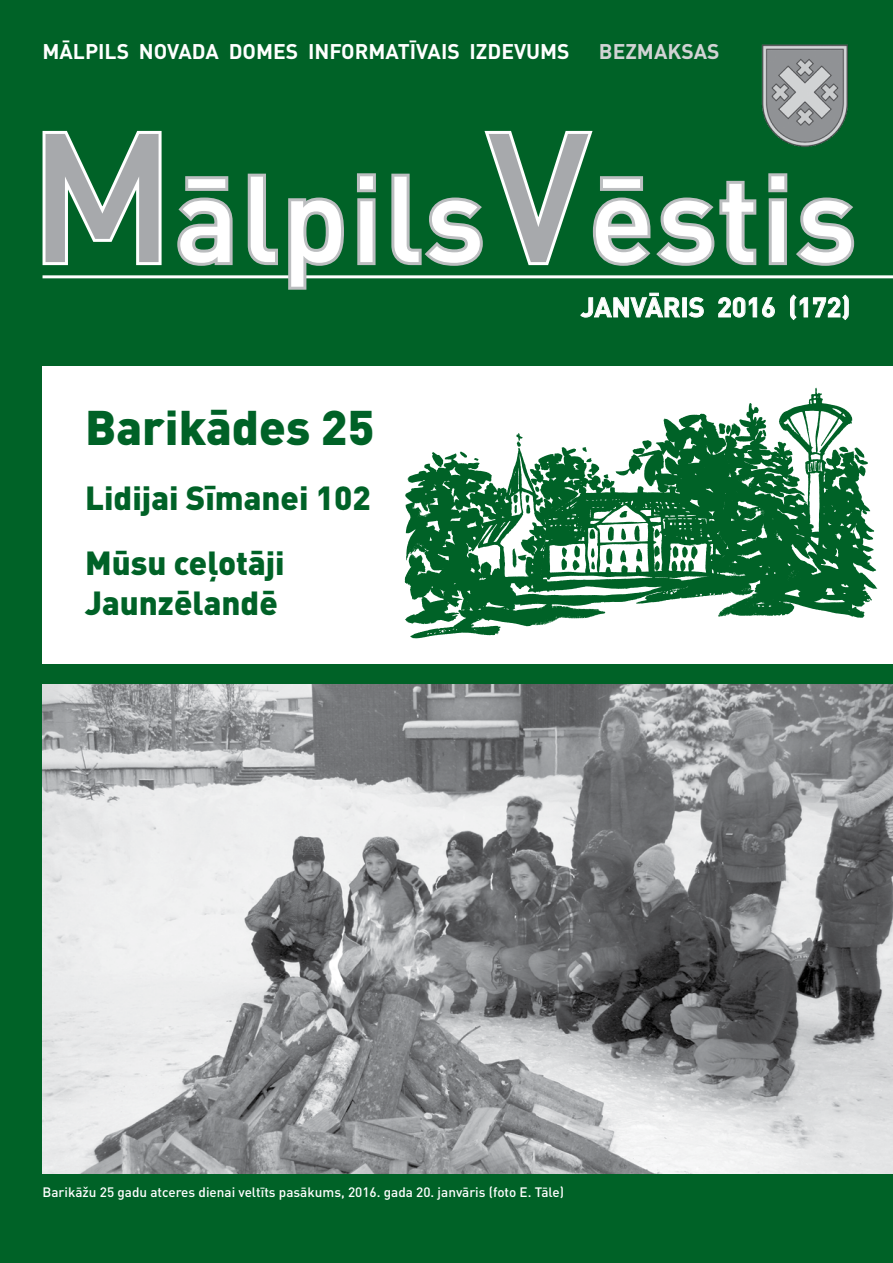
<style>
.page{position:relative;width:893px;height:1263px;background:#006227}
.page>*{position:absolute;margin:0;border:0;box-sizing:border-box;transform-origin:0 0}
.t1{font:500 180px "DIN Pro";color:#a7a9ac}
.t2{font:500 120px "DIN Pro";letter-spacing:.025em;color:#fff}
.t3{font:900 48px "DIN Pro";color:#006227}
.t4{font:900 33px/65.1px "DIN Pro";color:#006227}
.t5{font:700 27px "DIN Pro";color:#fff}
.t6{font:700 21px "DIN Pro";color:#fff}
.t7{font:700 21px "DIN Pro";color:#d1d3d4}
.t8{font:500 13.5px "DIN Pro";color:#fff}
.s1{font-size:180px;color:#a7a9ac}
</style>
<div class="page">
<div style="left:43px;top:366px;width:850px;height:297px;background:#fff"></div>
<svg style="left:580px;top:292px;width:100px;height:26px"></svg>
<svg style="left:688px;top:297px;width:16px;height:21px"></svg>
<svg style="left:718px;top:297px;width:57px;height:21px"></svg>
<svg style="left:790px;top:294px;width:59px;height:26px"></svg>
<hr style="left:43px;top:275px;width:850px;height:3px;background:#fff">
<svg style="left:42px;top:130px;width:120px;height:136px"></svg>
<svg style="left:177px;top:176px;width:56px;height:90px"></svg>
<svg style="left:245px;top:173px;width:134px;height:117px"></svg>
<svg style="left:391px;top:130px;width:366px;height:136px"></svg>
<svg style="left:768px;top:173px;width:87px;height:93px"></svg>
<img style="left:761px;top:44px;width:87px;height:103px">
<svg style="left:405px;top:388px;width:472px;height:250px"></svg>
<svg style="left:516px;top:433px;width:7px;height:14px"></svg>
<svg style="left:632px;top:440px;width:20px;height:14px"></svg>
<svg style="left:672px;top:546px;width:26px;height:13px"></svg>
<svg style="left:512px;top:548px;width:15px;height:19px"></svg>
<svg style="left:606px;top:548px;width:6px;height:16px"></svg>
<svg style="left:582px;top:447px;width:5px;height:5px"></svg>
<svg style="left:432px;top:452px;width:11px;height:15px"></svg>
<svg style="left:854px;top:447px;width:14px;height:18px"></svg>
<svg style="left:634px;top:526px;width:6px;height:15px"></svg>
<svg style="left:589px;top:529px;width:6px;height:10px"></svg>
<svg style="left:621px;top:528px;width:5px;height:12px"></svg>
<svg style="left:561px;top:546px;width:19px;height:24px"></svg>
<svg style="left:620px;top:550px;width:7px;height:12px"></svg>
<svg style="left:636px;top:549px;width:6px;height:13px"></svg>
<img style="left:43px;top:685px;width:850px;height:488px">
<h3 class="t6" style="left:43px;top:37px;width:529px">MĀLPILS NOVADA DOMES INFORMATĪVAIS IZDEVUMS</h3>
<h3 class="t7" style="left:599px;top:37px;width:122px">BEZMAKSAS</h3>
<h1 class="t1" style="left:29px;top:75px;width:148px">M</h1>
<h2 class="t2" style="left:175px;top:137px;width:683px">ālpils<span class="s1">V</span>ēstis</h2>
<h3 class="t5" style="left:581px;top:289px;width:271px">JANVĀRIS 2016 (172)</h3>
<h3 class="t3" style="left:85px;top:395px;width:291px">Barikādes 25</h3>
<h3 class="t4" style="left:85px;top:464px;width:287px">Lidijai Sīmanei 102<br>Mūsu ceļotāji</h3>
<h3 class="t4" style="left:85px;top:569px;width:194px">Jaunzēlandē</h3>
<p class="t8" style="left:43px;top:1183px;width:523px">Barikāžu 25 gadu atceres dienai veltīts pasākums, 2016. gada 20. janvāris (foto E. Tāle)</p>
</div>
